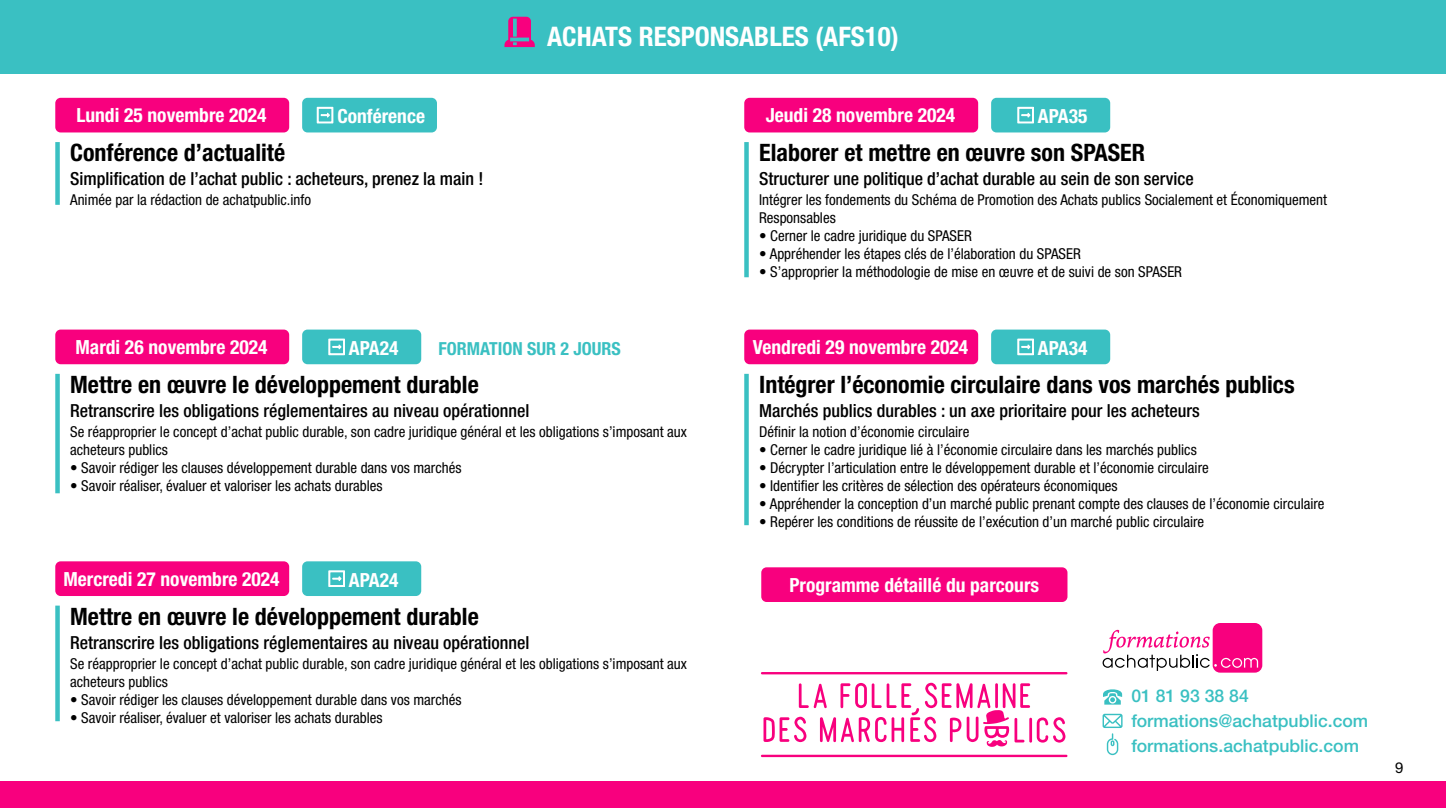
<style>
.page{position:relative;width:1446px;height:808px;background:#fff}
.page>*{position:absolute;margin:0;border:0;box-sizing:border-box;transform-origin:0 0}
.t1{font:700 condensed 27px "Helvetica Neue LT Std";color:#fff}
.t2{font:700 condensed 24px "Helvetica Neue LT Std";color:#000}
.t3{font:700 condensed 19.5px "Helvetica Neue LT Std";color:#fff}
.t4{font:500 condensed 18px "Helvetica Neue LT Std";color:#000}
.t5{font:700 condensed 18px "Helvetica Neue LT Std";color:#3ac0c2}
.t6{font:500 17.55px/24.9px "Helvetica Neue LT Std";color:#3ac0c2}
.t7{font:condensed 15px/18px "Helvetica Neue LT Std";color:#000}
.t8{font:15px "Helvetica Neue LT Std";color:#000}
</style>
<div class="page">
<div style="left:0;top:781px;width:1446px;height:27px;background:#f8007e"></div>
<hr style="left:761px;top:755px;width:306px;height:2px;background:#f8007e">
<hr style="left:761px;top:672px;width:306px;height:2px;background:#f8007e">
<svg style="left:763px;top:683px;width:302px;height:64px"></svg>
<svg style="left:1103px;top:689px;width:19px;height:16px"></svg>
<svg style="left:1102px;top:714px;width:20px;height:41px"></svg>
<div style="left:1212px;top:623px;width:50px;height:50px;background:#f8007e;border-radius:7px"></div>
<svg style="left:1102px;top:630px;width:156px;height:41px"></svg>
<div style="left:0;top:0;width:1446px;height:73px;background:#3ac0c2"></div>
<svg style="left:504px;top:17px;width:31px;height:30px"></svg>
<div style="left:55px;top:330px;width:234px;height:34px;background:#f8007e;border-radius:5px"></div>
<div style="left:302px;top:330px;width:119px;height:34px;background:#3ac0c2;border-radius:5px"></div>
<svg style="left:328px;top:338px;width:17px;height:17px"></svg>
<div style="left:55px;top:374px;width:5px;height:119px;background:#3ac0c2"></div>
<div style="left:55px;top:98px;width:234px;height:34px;background:#f8007e;border-radius:5px"></div>
<div style="left:302px;top:98px;width:135px;height:34px;background:#3ac0c2;border-radius:5px"></div>
<svg style="left:316px;top:107px;width:18px;height:17px"></svg>
<div style="left:55px;top:142px;width:5px;height:63px;background:#3ac0c2"></div>
<div style="left:55px;top:561px;width:234px;height:35px;background:#f8007e;border-radius:5px"></div>
<div style="left:302px;top:561px;width:119px;height:35px;background:#3ac0c2;border-radius:5px"></div>
<svg style="left:328px;top:570px;width:17px;height:17px"></svg>
<div style="left:55px;top:606px;width:5px;height:115px;background:#3ac0c2"></div>
<div style="left:744px;top:98px;width:234px;height:34px;background:#f8007e;border-radius:5px"></div>
<div style="left:991px;top:98px;width:119px;height:34px;background:#3ac0c2;border-radius:5px"></div>
<svg style="left:1017px;top:107px;width:17px;height:17px"></svg>
<div style="left:744px;top:142px;width:5px;height:135px;background:#3ac0c2"></div>
<div style="left:744px;top:330px;width:234px;height:34px;background:#f8007e;border-radius:5px"></div>
<div style="left:991px;top:330px;width:119px;height:34px;background:#3ac0c2;border-radius:5px"></div>
<svg style="left:1017px;top:338px;width:17px;height:17px"></svg>
<div style="left:744px;top:374px;width:5px;height:151px;background:#3ac0c2"></div>
<div style="left:761px;top:567px;width:306px;height:35px;background:#f8007e;border-radius:5px"></div>
<h3 class="t3" style="left:76px;top:103px;width:192px">Lundi 25 novembre 2024</h3>
<h3 class="t3" style="left:337px;top:105px;width:89px">Conférence</h3>
<h2 class="t2" style="left:70px;top:138px;width:216px">Conférence d’actualité</h2>
<p class="t4" style="left:70px;top:168px;width:415px">Simplification de l’achat public : acheteurs, prenez la main !</p>
<p class="t7" style="left:70px;top:191px;width:242px">Animée par la rédaction de achatpublic.info</p>
<h1 class="t1" style="left:547px;top:20px;width:353px">ACHATS RESPONSABLES (AFS10)</h1>
<h3 class="t3" style="left:766px;top:103px;width:191px">Jeudi 28 novembre 2024</h3>
<h3 class="t3" style="left:1038px;top:105px;width:51px">APA35</h3>
<h2 class="t2" style="left:759px;top:138px;width:387px">Elaborer et mettre en œuvre son SPASER</h2>
<p class="t4" style="left:759px;top:168px;width:436px">Structurer une politique d’achat durable au sein de son service</p>
<p class="t7" style="left:759px;top:191px;width:569px">Intégrer les fondements du Schéma de Promotion des Achats publics Socialement et Économiquement<br>Responsables</p>
<p class="t7" style="left:759px;top:227px;width:214px">• Cerner le cadre juridique du SPASER</p>
<p class="t7" style="left:759px;top:245px;width:323px">• Appréhender les étapes clés de l’élaboration du SPASER</p>
<p class="t7" style="left:759px;top:263px;width:424px">• S’approprier la méthodologie de mise en œuvre et de suivi de son SPASER</p>
<h3 class="t3" style="left:76px;top:335px;width:193px">Mardi 26 novembre 2024</h3>
<h3 class="t3" style="left:349px;top:336px;width:51px">APA24</h3>
<p class="t5" style="left:438px;top:338px;width:184px">FORMATION SUR 2 JOURS</p>
<h2 class="t2" style="left:70px;top:370px;width:410px">Mettre en œuvre le développement durable</h2>
<p class="t4" style="left:70px;top:400px;width:461px">Retranscrire les obligations réglementaires au niveau opérationnel</p>
<p class="t7" style="left:70px;top:422px;width:618px">Se réapproprier le concept d’achat public durable, son cadre juridique général et les obligations s’imposant aux acheteurs publics</p>
<p class="t7" style="left:70px;top:458px;width:393px">• Savoir rédiger les clauses développement durable dans vos marchés</p>
<p class="t7" style="left:70px;top:476px;width:314px">• Savoir réaliser, évaluer et valoriser les achats durables</p>
<h3 class="t3" style="left:63px;top:567px;width:218px">Mercredi 27 novembre 2024</h3>
<h3 class="t3" style="left:349px;top:568px;width:51px">APA24</h3>
<h2 class="t2" style="left:70px;top:602px;width:410px">Mettre en œuvre le développement durable</h2>
<p class="t4" style="left:70px;top:631px;width:461px">Retranscrire les obligations réglementaires au niveau opérationnel</p>
<p class="t7" style="left:70px;top:654px;width:618px">Se réapproprier le concept d’achat public durable, son cadre juridique général et les obligations s’imposant aux acheteurs publics</p>
<p class="t7" style="left:70px;top:690px;width:393px">• Savoir rédiger les clauses développement durable dans vos marchés</p>
<p class="t7" style="left:70px;top:708px;width:314px">• Savoir réaliser, évaluer et valoriser les achats durables</p>
<h3 class="t3" style="left:753px;top:335px;width:217px">Vendredi 29 novembre 2024</h3>
<h3 class="t3" style="left:1038px;top:336px;width:51px">APA34</h3>
<h2 class="t2" style="left:759px;top:370px;width:537px">Intégrer l’économie circulaire dans vos marchés publics</h2>
<p class="t4" style="left:759px;top:400px;width:442px">Marchés publics durables : un axe prioritaire pour les acheteurs</p>
<p class="t7" style="left:759px;top:422px;width:212px">Définir la notion d’économie circulaire</p>
<p class="t7" style="left:759px;top:440px;width:439px">• Cerner le cadre juridique lié à l’économie circulaire dans les marchés publics</p>
<p class="t7" style="left:759px;top:458px;width:451px">• Décrypter l’articulation entre le développement durable et l’économie circulaire</p>
<p class="t7" style="left:759px;top:476px;width:360px">• Identifier les critères de sélection des opérateurs économiques</p>
<p class="t7" style="left:759px;top:494px;width:567px">• Appréhender la conception d’un marché public prenant compte des clauses de l’économie circulaire</p>
<p class="t7" style="left:759px;top:512px;width:447px">• Repérer les conditions de réussite de l’exécution d’un marché public circulaire</p>
<h3 class="t3" style="left:789px;top:573px;width:251px">Programme détaillé du parcours</h3>
<p class="t6" style="left:1131px;top:683px;width:238px">01 81 93 38 84 formations@achatpublic.com formations.achatpublic.com</p>
<p class="t8" style="left:1395px;top:759px;width:10px">9</p>
</div>
